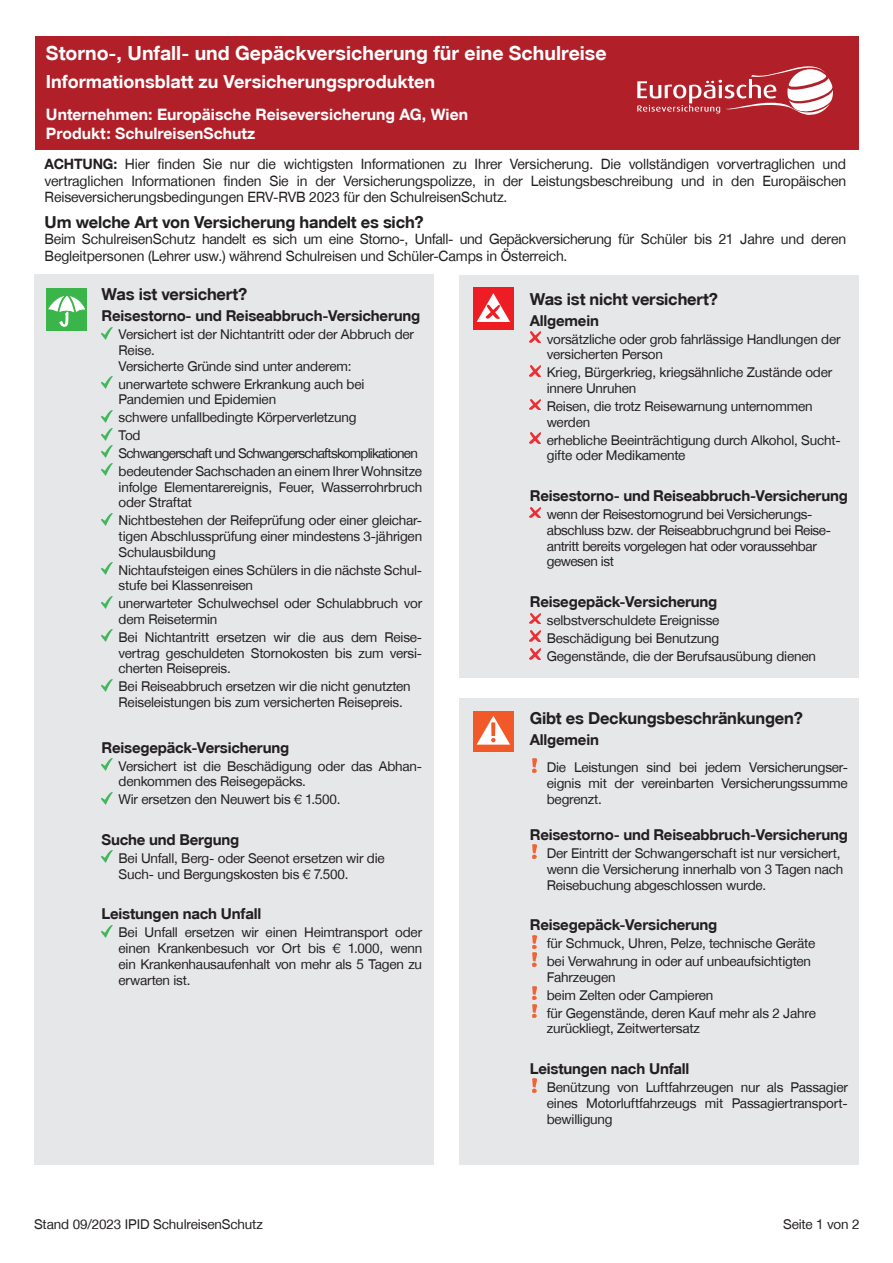
<style>
.page{position:relative;width:893px;height:1263px;background:#fff}
.page>*{position:absolute;margin:0;border:0;box-sizing:border-box;transform-origin:0 0}
.t1{font:19.5px "Helvetica Fet";color:#fff}
.t2{font:18px "Helvetica Fet";color:#fff}
.t3{font:16.5px "Helvetica Fet";letter-spacing:-.015em;color:#231f20}
.t4{font:15.75px/18.9px "Helvetica Fet";color:#fff}
.t5{font:15px "Helvetica Fet";letter-spacing:-.015em;color:#231f20}
.t6{font:14.25px/16.5px "Helvetica Nor";letter-spacing:-.01em;color:#231f20;text-align:justify}
.t7{font:13.5px/15.8px "Helvetica Nor";letter-spacing:-.015em;color:#231f20}
.s1{font-family:"Helvetica Fet"}
</style>
<div class="page">
<div style="left:34px;top:275px;width:400px;height:890px;background:#e6e7e9"></div>
<div style="left:459px;top:275px;width:400px;height:402px;background:#e6e7e9"></div>
<svg style="left:102px;top:327px;width:10px;height:12px"></svg>
<svg style="left:102px;top:377px;width:10px;height:11px"></svg>
<svg style="left:102px;top:410px;width:10px;height:12px"></svg>
<svg style="left:102px;top:428px;width:10px;height:12px"></svg>
<svg style="left:102px;top:446px;width:10px;height:12px"></svg>
<svg style="left:102px;top:464px;width:10px;height:12px"></svg>
<svg style="left:102px;top:513px;width:10px;height:12px"></svg>
<svg style="left:102px;top:563px;width:10px;height:11px"></svg>
<svg style="left:102px;top:596px;width:10px;height:12px"></svg>
<svg style="left:102px;top:630px;width:10px;height:12px"></svg>
<svg style="left:102px;top:679px;width:10px;height:12px"></svg>
<svg style="left:102px;top:759px;width:10px;height:11px"></svg>
<svg style="left:102px;top:792px;width:10px;height:12px"></svg>
<svg style="left:102px;top:851px;width:10px;height:12px"></svg>
<svg style="left:102px;top:925px;width:10px;height:12px"></svg>
<svg style="left:530px;top:332px;width:11px;height:11px"></svg>
<svg style="left:530px;top:365px;width:11px;height:11px"></svg>
<svg style="left:530px;top:399px;width:11px;height:11px"></svg>
<svg style="left:530px;top:433px;width:11px;height:10px"></svg>
<svg style="left:530px;top:507px;width:11px;height:11px"></svg>
<svg style="left:530px;top:613px;width:11px;height:11px"></svg>
<svg style="left:530px;top:631px;width:11px;height:11px"></svg>
<svg style="left:530px;top:649px;width:11px;height:11px"></svg>
<div style="left:459px;top:698px;width:400px;height:467px;background:#e6e7e9"></div>
<svg style="left:533px;top:759px;width:3px;height:13px"></svg>
<svg style="left:533px;top:845px;width:3px;height:13px"></svg>
<svg style="left:533px;top:935px;width:3px;height:31px"></svg>
<img style="left:533px;top:986px;width:3px;height:14px">
<img style="left:533px;top:1004px;width:3px;height:14px">
<svg style="left:533px;top:1079px;width:3px;height:13px"></svg>
<div style="left:473px;top:711px;width:41px;height:41px;background:#f15929"></div>
<svg style="left:477px;top:716px;width:33px;height:29px"></svg>
<div style="left:46px;top:288px;width:41px;height:43px;background:#3ab54a"></div>
<svg style="left:48px;top:291px;width:37px;height:36px"></svg>
<div style="left:473px;top:287px;width:41px;height:43px;background:#ee1d23"></div>
<svg style="left:477px;top:293px;width:33px;height:29px"></svg>
<div style="left:35px;top:36px;width:824px;height:114px;background:#b11f28"></div>
<svg style="left:638px;top:66px;width:195px;height:49px"></svg>
<h1 class="t1" style="left:46px;top:41px;width:562px">Storno-, Unfall- und Gepäckversicherung für eine Schulreise</h1>
<h2 class="t2" style="left:46px;top:71px;width:391px">Informationsblatt zu Versicherungsprodukten</h2>
<p class="t4" style="left:46px;top:105px;width:424px">Unternehmen: Europäische Reiseversicherung AG, Wien<br>Produkt: SchulreisenSchutz</p>
<p class="t6" style="left:45px;top:156px;width:803px"><span class="s1">ACHTUNG:</span> Hier finden Sie nur die wichtigsten Informationen zu Ihrer Versicherung. Die vollständigen vorvertraglichen und vertraglichen Informationen finden Sie in der Versicherungspolizze, in der Leistungsbeschreibung und in den Europäischen Reiseversicherungsbedingungen ERV-RVB 2023 für den SchulreisenSchutz.</p>
<p class="t3" style="left:45px;top:211px;width:381px">Um welche Art von Versicherung handelt es sich?</p>
<p class="t6" style="left:45px;top:231px;width:803px">Beim SchulreisenSchutz handelt es sich um eine Storno-, Unfall- und Gepäckversicherung für Schüler bis 21 Jahre und deren<br>Begleitpersonen (Lehrer usw.) während Schulreisen und Schüler-Camps in Österreich.</p>
<p class="t3" style="left:102px;top:284px;width:147px">Was ist versichert?</p>
<p class="t5" style="left:102px;top:307px;width:320px">Reisestorno- und Reiseabbruch-Versicherung</p>
<p class="t7" style="left:119px;top:326px;width:297px">Versichert ist der Nichtantritt oder der Abbruch der<br>Reise.<br>Versicherte Gründe sind unter anderem:</p>
<p class="t7" style="left:119px;top:376px;width:247px">unerwartete schwere Erkrankung auch bei<br>Pandemien und Epidemien</p>
<p class="t7" style="left:119px;top:408px;width:305px;line-height:17.9px">schwere unfallbedingte Körperverletzung<br>Tod<br>Schwangerschaft und Schwangerschaftskomplikationen bedeutender Sachschaden an einem Ihrer Wohnsitze</p>
<p class="t7" style="left:119px;top:479px;width:305px">infolge Elementarereignis, Feuer, Wasserrohrbruch oder Straftat</p>
<p class="t7" style="left:119px;top:512px;width:305px;text-align:justify">Nichtbestehen der Reifeprüfung oder einer gleichar&shy;tigen Abschlussprüfung einer mindestens 3-jährigen Schulausbildung</p>
<p class="t7" style="left:119px;top:562px;width:305px">Nichtaufsteigen eines Schülers in die nächste Schul&shy;stufe bei Klassenreisen</p>
<p class="t7" style="left:119px;top:595px;width:305px">unerwarteter Schulwechsel oder Schulabbruch vor dem Reisetermin</p>
<p class="t7" style="left:119px;top:629px;width:305px;text-align:justify">Bei Nichtantritt ersetzen wir die aus dem Reise&shy;vertrag geschuldeten Stornokosten bis zum versi&shy;cherten Reisepreis.</p>
<p class="t7" style="left:119px;top:678px;width:294px">Bei Reiseabbruch ersetzen wir die nicht genutzten<br>Reiseleistungen bis zum versicherten Reisepreis.</p>
<p class="t5" style="left:102px;top:738px;width:189px">Reisegepäck-Versicherung</p>
<p class="t7" style="left:119px;top:758px;width:305px">Versichert ist die Beschädigung oder das Abhan&shy;denkommen des Reisegepäcks.</p>
<p class="t7" style="left:119px;top:791px;width:224px">Wir ersetzen den Neuwert bis € 1.500.</p>
<p class="t5" style="left:102px;top:830px;width:139px">Suche und Bergung</p>
<p class="t7" style="left:119px;top:850px;width:268px">Bei Unfall, Berg- oder Seenot ersetzen wir die<br>Such- und Bergungskosten bis € 7.500.</p>
<p class="t5" style="left:102px;top:905px;width:161px">Leistungen nach Unfall</p>
<p class="t7" style="left:119px;top:924px;width:305px;text-align:justify">Bei Unfall ersetzen wir einen Heimtransport oder einen Krankenbesuch vor Ort bis € 1.000, wenn ein Krankenhausaufenhalt von mehr als 5 Tagen zu erwarten ist.</p>
<p class="t3" style="left:530px;top:289px;width:190px">Was ist nicht versichert?</p>
<p class="t5" style="left:530px;top:311px;width:71px">Allgemein</p>
<p class="t7" style="left:547px;top:331px;width:295px">vorsätzliche oder grob fahrlässige Handlungen der versicherten Person</p>
<p class="t7" style="left:547px;top:365px;width:287px">Krieg, Bürgerkrieg, kriegsähnliche Zustände oder innere Unruhen</p>
<p class="t7" style="left:547px;top:398px;width:267px">Reisen, die trotz Reisewarnung unternommen werden</p>
<p class="t7" style="left:547px;top:432px;width:295px">erhebliche Beeinträchtigung durch Alkohol, Sucht&shy;gifte oder Medikamente</p>
<p class="t5" style="left:530px;top:486px;width:320px">Reisestorno- und Reiseabbruch-Versicherung</p>
<p class="t7" style="left:547px;top:506px;width:286px">wenn der Reisestornogrund bei Versicherungs&shy;abschluss bzw. der Reiseabbruchgrund bei Reise&shy;antritt bereits vorgelegen hat oder voraussehbar gewesen ist</p>
<p class="t5" style="left:530px;top:592px;width:189px">Reisegepäck-Versicherung</p>
<p class="t7" style="left:547px;top:611px;width:271px;line-height:17.9px">selbstverschuldete Ereignisse<br>Beschädigung bei Benutzung<br>Gegenstände, die der Berufsausübung dienen</p>
<p class="t3" style="left:530px;top:708px;width:275px">Gibt es Deckungsbeschränkungen?</p>
<p class="t5" style="left:530px;top:730px;width:71px">Allgemein</p>
<p class="t7" style="left:547px;top:759px;width:303px;text-align:justify">Die Leistungen sind bei jedem Versicherungser&shy;eignis mit der vereinbarten Versicherungssumme begrenzt.</p>
<p class="t5" style="left:530px;top:826px;width:320px">Reisestorno- und Reiseabbruch-Versicherung</p>
<p class="t7" style="left:547px;top:845px;width:298px">Der Eintritt der Schwangerschaft ist nur versichert, wenn die Versicherung innerhalb von 3 Tagen nach<br>Reisebuchung abgeschlossen wurde.</p>
<p class="t5" style="left:530px;top:916px;width:189px">Reisegepäck-Versicherung</p>
<p class="t7" style="left:547px;top:934px;width:270px;line-height:17.9px">für Schmuck, Uhren, Pelze, technische Geräte bei Verwahrung in oder auf unbeaufsichtigten</p>
<p class="t7" style="left:547px;top:968px;width:271px;line-height:17.9px">Fahrzeugen<br>beim Zelten oder Campieren<br>für Gegenstände, deren Kauf mehr als 2 Jahre</p>
<p class="t7" style="left:547px;top:1021px;width:155px">zurückliegt, Zeitwertersatz</p>
<p class="t5" style="left:530px;top:1059px;width:161px">Leistungen nach Unfall</p>
<p class="t7" style="left:547px;top:1079px;width:302px;text-align:justify">Benützung von Luftfahrzeugen nur als Passagier eines Motorluftfahrzeugs mit Passagiertransport&shy;bewilligung</p>
<p class="t7" style="left:34px;top:1216px;width:230px">Stand 09/2023 IPID SchulreisenSchutz</p>
<p class="t7" style="left:783px;top:1216px;width:78px">Seite 1 von 2</p>
</div>
